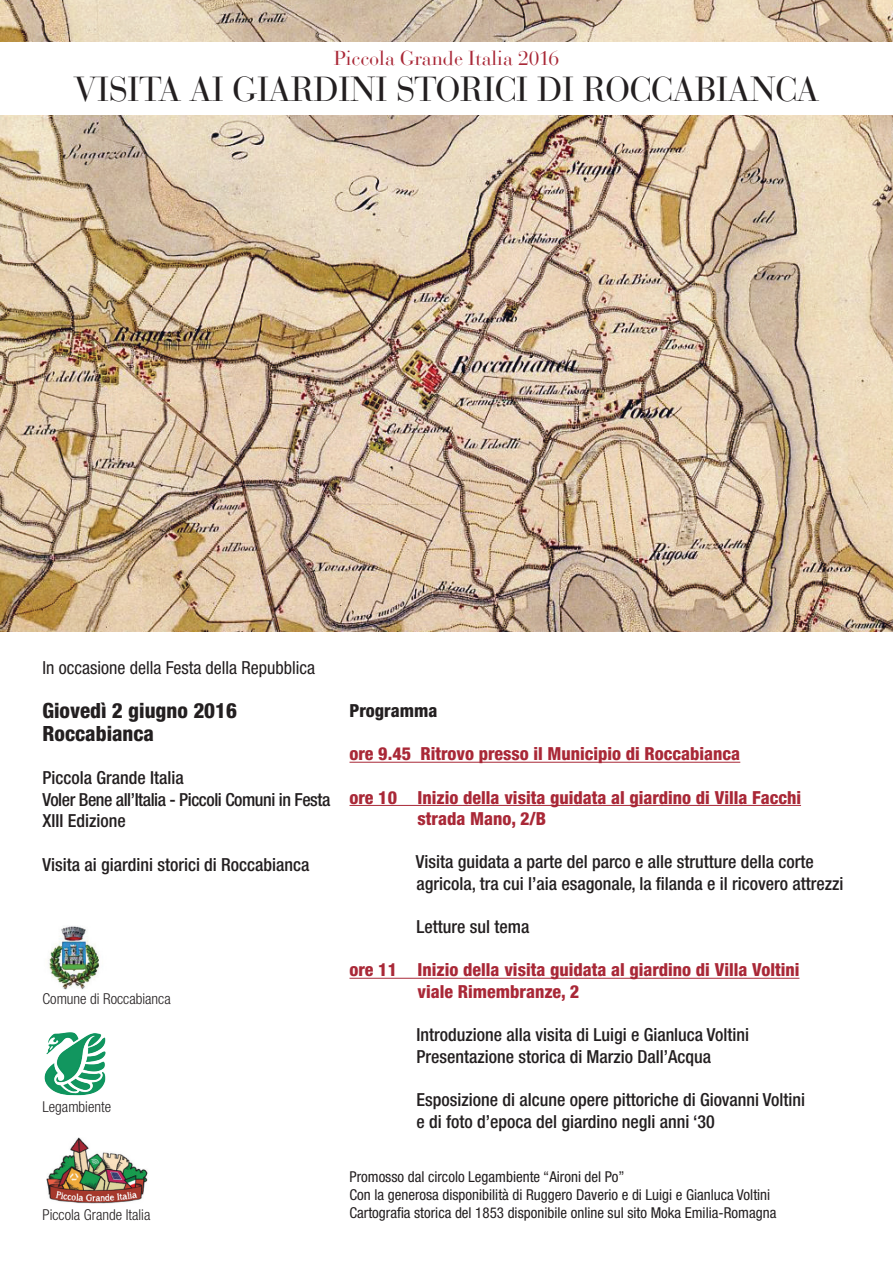
<style>
.page{position:relative;width:893px;height:1263px;background:#fff}
.page>*{position:absolute;margin:0;border:0;box-sizing:border-box;transform-origin:0 0}
.t1{font:36px "Bodoni SB";color:#231f20}
.t2{font:800 condensed 21px/22.5px "Helvetica Neue LT Std";color:#231f20}
.t3{font:21px "Bodoni SB";color:#a92837}
.t4{font:500 condensed 18px/21.6px "Helvetica Neue LT Std";color:#231f20}
.t5{font:800 condensed 18px/21.6px "Helvetica Neue LT Std";color:#a92837}
.t6{font:500 condensed 18px/21.6px "Helvetica Neue LT Std";letter-spacing:-.025em;color:#231f20}
.t7{font:condensed 18px "Helvetica Neue LT Std";color:#231f20}
.t8{font:800 condensed 18px "Helvetica Neue LT Std";color:#231f20}
.t9{font:condensed 15px/18px "Helvetica Neue LT Std";color:#231f20}
.t10{font:300 condensed 15px "Helvetica Neue LT Std";color:#231f20}
</style>
<div class="page">
<img style="left:0;top:0;width:893px;height:631px">
<img style="left:48px;top:926px;width:51px;height:63px">
<hr style="left:349px;top:762px;width:391px;height:1px;background:#a92837">
<hr style="left:349px;top:805px;width:452px;height:1px;background:#a92837">
<hr style="left:349px;top:978px;width:450px;height:1px;background:#a92837">
<img style="left:44px;top:1032px;width:62px;height:64px">
<img style="left:46px;top:1137px;width:102px;height:67px">
<div style="left:0;top:43px;width:893px;height:72px;background:#fff"></div>
<p class="t3" style="left:334px;top:47px;width:227px">PICCOLA GRANDE ITALIA 2016</p>
<h1 class="t1" style="left:74px;top:69px;width:746px">VISITA AI GIARDINI STORICI DI ROCCABIANCA</h1>
<p class="t7" style="left:43px;top:657px;width:274px">In occasione della Festa della Repubblica</p>
<p class="t2" style="left:43px;top:699px;width:196px">Giovedì 2 giugno 2016<br>Roccabianca</p>
<p class="t6" style="left:43px;top:767px;width:289px">Piccola Grande Italia<br>Voler Bene all’Italia - Piccoli Comuni in Festa<br>XIII Edizione</p>
<p class="t4" style="left:43px;top:853px;width:269px">Visita ai giardini storici di Roccabianca</p>
<p class="t10" style="left:43px;top:990px;width:130px">Comune di Roccabianca</p>
<p class="t10" style="left:43px;top:1098px;width:70px">Legambiente</p>
<p class="t10" style="left:43px;top:1206px;width:109px">Piccola Grande Italia</p>
<p class="t8" style="left:349px;top:700px;width:89px">Programma</p>
<p class="t5" style="left:349px;top:743px;width:392px">ore 9.45 Ritrovo presso il Municipio di Roccabianca</p>
<p class="t5" style="left:418px;top:786px;width:385px;text-indent:-68px">ore 10 Inizio della visita guidata al giardino di Villa Facchi strada Mano, 2/B</p>
<p class="t4" style="left:416px;top:851px;width:429px">Visita guidata a parte del parco e alle strutture della corte agricola, tra cui l’aia esagonale, la filanda e il ricovero attrezzi</p>
<p class="t4" style="left:416px;top:916px;width:114px">Letture sul tema</p>
<p class="t5" style="left:418px;top:959px;width:383px;text-indent:-68px">ore 11 Inizio della visita guidata al giardino di Villa Voltini viale Rimembranze, 2</p>
<p class="t4" style="left:416px;top:1024px;width:334px">Introduzione alla visita di Luigi e Gianluca Voltini<br>Presentazione storica di Marzio Dall’Acqua</p>
<p class="t4" style="left:416px;top:1089px;width:390px">Esposizione di alcune opere pittoriche di Giovanni Voltini e di foto d’epoca del giardino negli anni ‘30</p>
<p class="t9" style="left:349px;top:1167px;width:428px">Promosso dal circolo Legambiente “Aironi del Po”<br>Con la generosa disponibilità di Ruggero Daverio e di Luigi e Gianluca Voltini<br>Cartografia storica del 1853 disponibile online sul sito Moka Emilia-Romagna</p>
</div>
